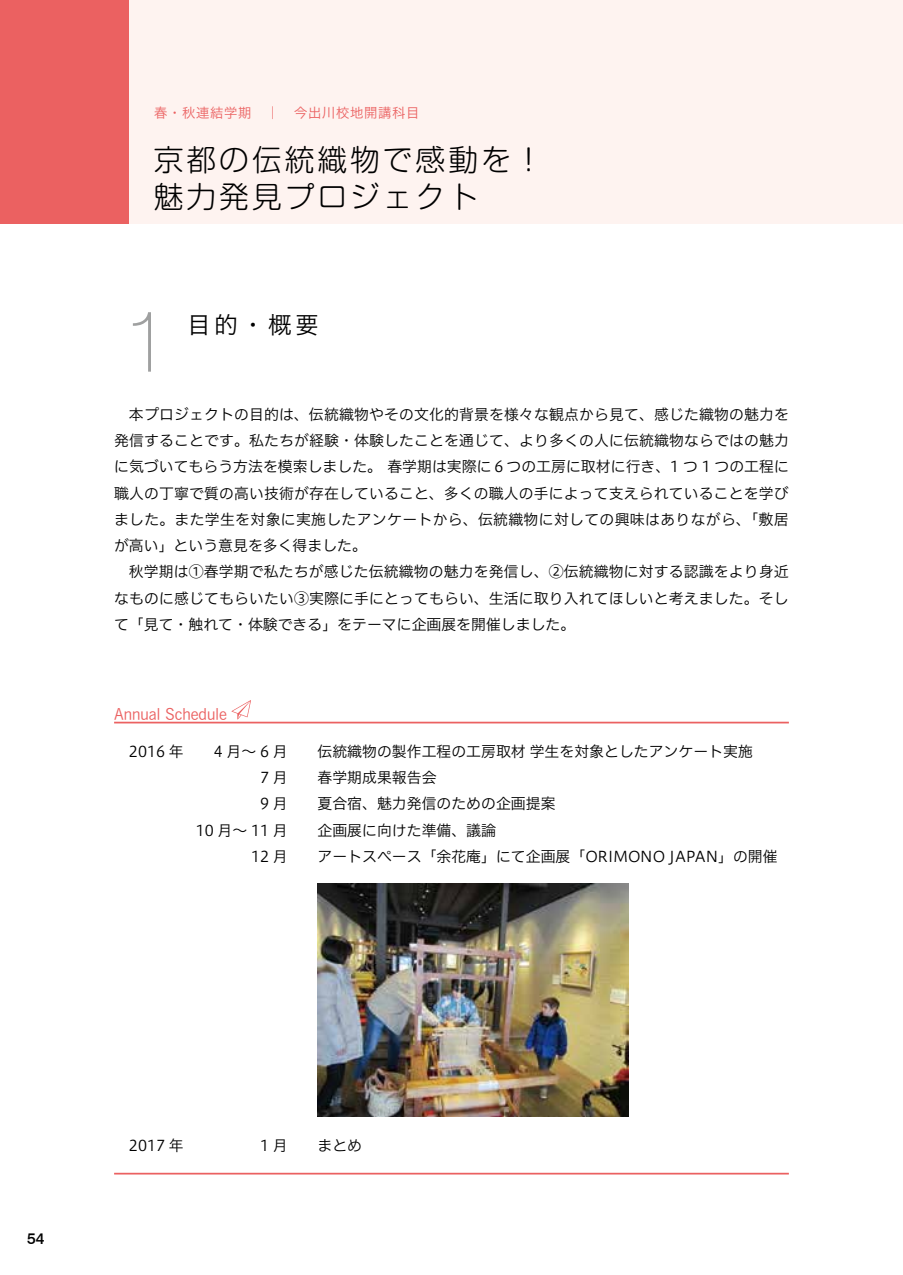
<style>
.page{position:relative;width:903px;height:1275px;background:#fff}
.page>*{position:absolute;margin:0;border:0;box-sizing:border-box;transform-origin:0 0}
.t1{font:100 87.5px "Swiss 721 BT";color:#9fa0a0}
.t2{font:300 29.75px/36.8px "Soft Go Std";letter-spacing:.1em;color:#000}
.t3{font:24.5px "Koburina Go Std W3";color:#000}
.t4{font:15.75px "Koburina Go Std W3";color:#eb6161}
.t5{font:500 15.75px "Swiss 721 BT";color:#000}
.t6{font:14.88px/26.2px "Hiragino UD Sans F Std W3";color:#000;text-align:justify}
.t7{font:14px "Koburina Go Std W3";color:#eb6161}
</style>
<div class="page">
<div style="left:0;top:0;width:129px;height:223px;background:#eb6161"></div>
<div style="left:129px;top:0;width:774px;height:223px;background:#fef3f0"></div>
<hr style="left:114px;top:722px;width:675px;height:1px;background:#eb6161">
<hr style="left:114px;top:1173px;width:675px;height:1px;background:#eb6161">
<svg style="left:231px;top:700px;width:20px;height:19px"></svg>
<img style="left:317px;top:884px;width:311px;height:232px">
<p class="t7" style="left:154px;top:102px;width:267px">春・秋連結学期　｜　今出川校地開講科目</p>
<h2 class="t2" style="left:154px;top:139px;width:391px">京都の伝統織物で感動を！魅力発見プロジェクト</h2>
<h1 class="t1" style="left:124px;top:287px;width:47px">1</h1>
<h3 class="t3" style="left:187px;top:307px;width:134px">目的・概要</h3>
<p class="t6" style="left:114px;top:400px;width:676px;text-indent:15px">本プロジェクトの目的は、伝統織物やその文化的背景を様々な観点から見て、感じた織物の魅力を発信することです。私たちが経験・体験したことを通じて、より多くの人に伝統織物ならではの魅力に気づいてもらう方法を模索しました。春学期は実際に６つの工房に取材に行き、1 つ 1 つの工程に職人の丁寧で質の高い技術が存在していること、多くの職人の手によって支えられていることを学びました。また学生を対象に実施したアンケートから、伝統織物に対しての興味はありながら、「敷居が高い」という意見を多く得ました。</p>
<p class="t6" style="left:114px;top:558px;width:676px;text-indent:15px">秋学期は①春学期で私たちが感じた伝統織物の魅力を発信し、②伝統織物に対する認識をより身近なものに感じてもらいたい③実際に手にとってもらい、生活に取り入れてほしいと考えました。そして「見て・触れて・体験できる」をテーマに企画展を開催しました。</p>
<p class="t4" style="left:114px;top:702px;width:114px">Annual Schedule</p>
<p class="t6" style="left:129px;top:737px;width:56px">2016 年</p>
<p class="t6" style="left:214px;top:737px;width:75px">4月～6月</p>
<p class="t6" style="left:317px;top:737px;width:437px">伝統織物の製作工程の工房取材学生を対象としたアンケート実施</p>
<p class="t6" style="left:260px;top:763px;width:29px">7月</p>
<p class="t6" style="left:317px;top:763px;width:120px">春学期成果報告会</p>
<p class="t6" style="left:260px;top:790px;width:29px">9月</p>
<p class="t6" style="left:317px;top:790px;width:239px">夏合宿、魅力発信のための企画提案</p>
<p class="t6" style="left:196px;top:816px;width:93px">10 月～ 11 月</p>
<p class="t6" style="left:317px;top:816px;width:180px">企画展に向けた準備、議論</p>
<p class="t6" style="left:251px;top:842px;width:38px">12 月</p>
<p class="t6" style="left:317px;top:842px;width:462px">アートスペース「余花庵」にて企画展「ORIMONO JAPAN」の開催</p>
<p class="t5" style="left:27px;top:1229px;width:19px">54</p>
<p class="t6" style="left:129px;top:1131px;width:56px">2017 年</p>
<p class="t6" style="left:260px;top:1131px;width:29px">1月</p>
<p class="t6" style="left:317px;top:1131px;width:46px">まとめ</p>
</div>
